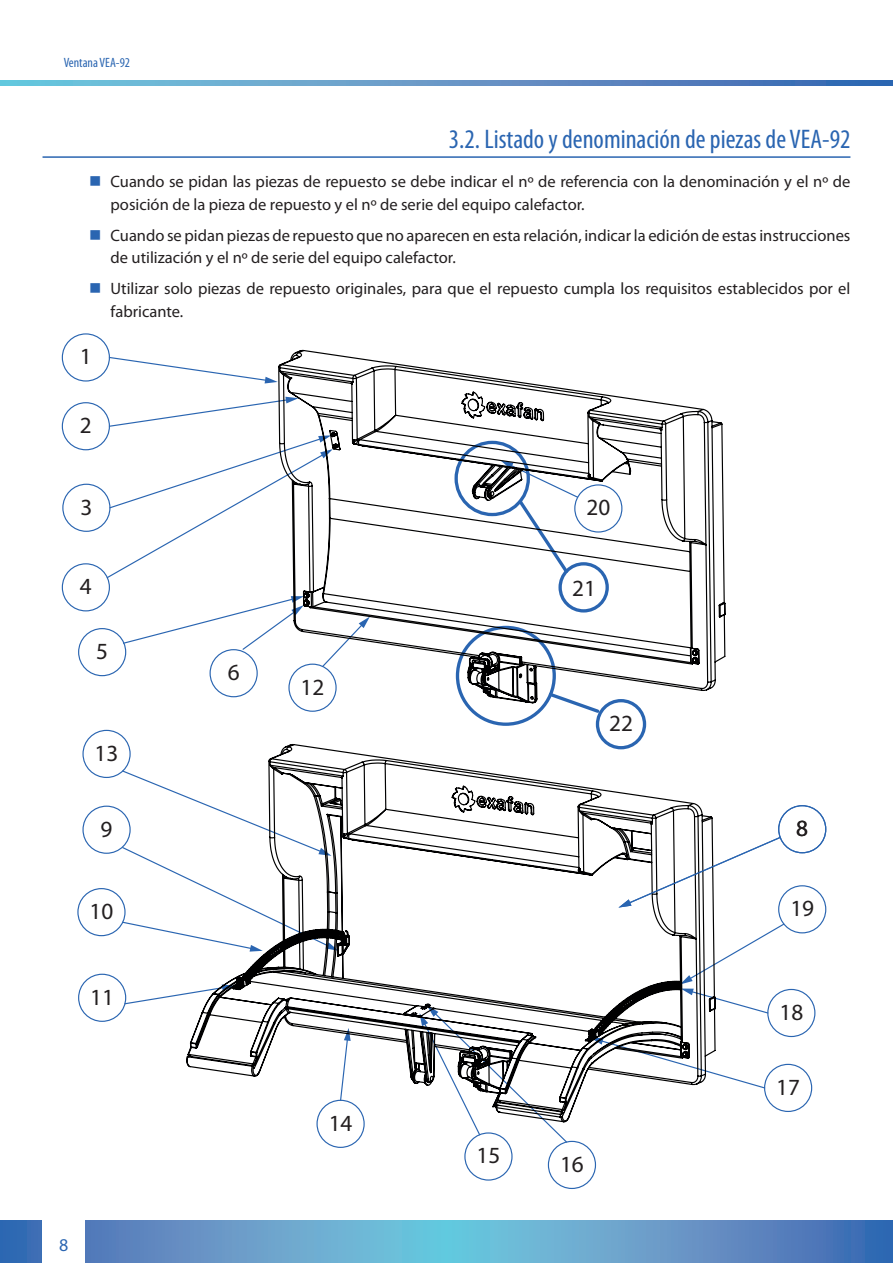
<style>
.page{position:relative;width:893px;height:1263px;background:#fff}
.page>*{position:absolute;margin:0;border:0;box-sizing:border-box;transform-origin:0 0}
._01__Titulos__Nivel{font:condensed 27px "Myriad Pro";color:#2a65b1}
.t1{font:23.25px "Myriad Pro";color:#231f20}
.t2{font:18px "Myriad Pro";color:#2a65b1}
.t3{font:16.5px/22.5px "Myriad Pro";color:#231f20}
.t4{font:condensed 13.5px "Myriad Pro";color:#2a65b1}
</style>
<div class="page">
<svg style="left:0;top:1220px;width:893px;height:43px;background:#609ac8"></svg>
<svg style="left:0;top:81px;width:893px;height:4px;background:#5e96c6"></svg>
<div style="left:43px;top:1218px;width:42px;height:45px;background:#fff"></div>
<div style="left:62px;top:333px;width:48px;height:49px;border:1px solid #2a65b1;border-radius:50%"></div>
<svg style="left:108px;top:356px;width:169px;height:27px"></svg>
<div style="left:62px;top:402px;width:48px;height:48px;border:1px solid #2a65b1;border-radius:50%"></div>
<svg style="left:108px;top:400px;width:169px;height:28px"></svg>
<div style="left:62px;top:484px;width:49px;height:48px;border:1px solid #2a65b1;border-radius:50%"></div>
<div style="left:62px;top:563px;width:48px;height:48px;border:1px solid #2a65b1;border-radius:50%"></div>
<svg style="left:106px;top:435px;width:171px;height:144px"></svg>
<div style="left:78px;top:628px;width:48px;height:48px;border:1px solid #2a65b1;border-radius:50%"></div>
<div style="left:210px;top:649px;width:48px;height:48px;border:1px solid #2a65b1;border-radius:50%"></div>
<svg style="left:578px;top:706px;width:24px;height:9px"></svg>
<div style="left:82px;top:730px;width:49px;height:48px;border:1px solid #2a65b1;border-radius:50%"></div>
<div style="left:82px;top:806px;width:49px;height:48px;border:1px solid #2a65b1;border-radius:50%"></div>
<div style="left:77px;top:888px;width:49px;height:48px;border:1px solid #2a65b1;border-radius:50%"></div>
<div style="left:78px;top:974px;width:48px;height:48px;border:1px solid #2a65b1;border-radius:50%"></div>
<svg style="left:124px;top:988px;width:61px;height:17px"></svg>
<div style="left:764px;top:1064px;width:48px;height:48px;border:1px solid #2a65b1;border-radius:50%"></div>
<svg style="left:717px;top:1073px;width:49px;height:16px"></svg>
<div style="left:464px;top:1132px;width:49px;height:48px;border:1px solid #2a65b1;border-radius:50%"></div>
<div style="left:316px;top:1100px;width:49px;height:48px;border:1px solid #2a65b1;border-radius:50%"></div>
<div style="left:548px;top:1141px;width:48px;height:48px;border:1px solid #2a65b1;border-radius:50%"></div>
<svg style="left:468px;top:1123px;width:100px;height:21px"></svg>
<div style="left:596px;top:699px;width:50px;height:50px;border:3px solid #2a65b1;border-radius:50%"></div>
<div style="left:767px;top:989px;width:48px;height:48px;border:1px solid #2a65b1;border-radius:50%"></div>
<div style="left:778px;top:885px;width:48px;height:48px;border:1px solid #2a65b1;border-radius:50%"></div>
<svg style="left:121px;top:769px;width:64px;height:167px"></svg>
<svg style="left:717px;top:922px;width:68px;height:92px"></svg>
<svg style="left:122px;top:602px;width:155px;height:49px"></svg>
<svg style="left:277px;top:349px;width:449px;height:357px"></svg>
<svg style="left:185px;top:743px;width:532px;height:380px"></svg>
<div style="left:778px;top:805px;width:48px;height:48px;border:1px solid #2a65b1;border-radius:50%"></div>
<svg style="left:618px;top:836px;width:164px;height:72px"></svg>
<hr style="left:43px;top:156px;width:807px;height:2px;background:#2a65b1">
<p class="t4" style="left:64px;top:54px;width:68px">Ventana VEA-92</p>
<p class="t1" style="left:80px;top:342px;width:13px">1</p>
<p class="_01__Titulos__Nivel" style="left:449px;top:123px;width:403px">3.2. Listado y denominación de piezas de VEA-92</p>
<p class="t3" style="left:111px;top:170px;width:741px">Cuando se pidan las piezas de repuesto se debe indicar el nº de referencia con la denominación y el nº de posición de la pieza de repuesto y el nº de serie del equipo calefactor.</p>
<p class="t3" style="left:111px;top:224px;width:741px">Cuando se pidan piezas de repuesto que no aparecen en esta relación, indicar la edición de estas instrucciones de utilización y el nº de serie del equipo calefactor.</p>
<p class="t3" style="left:111px;top:277px;width:741px">Utilizar solo piezas de repuesto originales, para que el repuesto cumpla los requisitos establecidos por el fabricante.</p>
<p class="t1" style="left:80px;top:411px;width:13px">2</p>
<p class="t1" style="left:80px;top:493px;width:13px">3</p>
<p class="t1" style="left:80px;top:572px;width:13px">4</p>
<p class="t1" style="left:586px;top:493px;width:25px">20</p>
<p class="t1" style="left:572px;top:574px;width:25px">21</p>
<p class="t1" style="left:96px;top:637px;width:13px">5</p>
<p class="t1" style="left:95px;top:739px;width:25px">13</p>
<p class="t1" style="left:101px;top:814px;width:13px">9</p>
<p class="t1" style="left:90px;top:897px;width:25px">10</p>
<p class="t1" style="left:90px;top:982px;width:25px">11</p>
<p class="t2" style="left:59px;top:1234px;width:11px">8</p>
<p class="t1" style="left:228px;top:658px;width:13px">6</p>
<p class="t1" style="left:301px;top:672px;width:25px">12</p>
<p class="t1" style="left:329px;top:1108px;width:25px">14</p>
<p class="t1" style="left:609px;top:709px;width:25px">22</p>
<p class="t1" style="left:477px;top:1141px;width:25px">15</p>
<p class="t1" style="left:560px;top:1150px;width:25px">16</p>
<p class="t1" style="left:796px;top:814px;width:13px">8</p>
<p class="t1" style="left:790px;top:894px;width:25px">19</p>
<p class="t1" style="left:779px;top:998px;width:25px">18</p>
<p class="t1" style="left:776px;top:1073px;width:25px">17</p>
</div>
